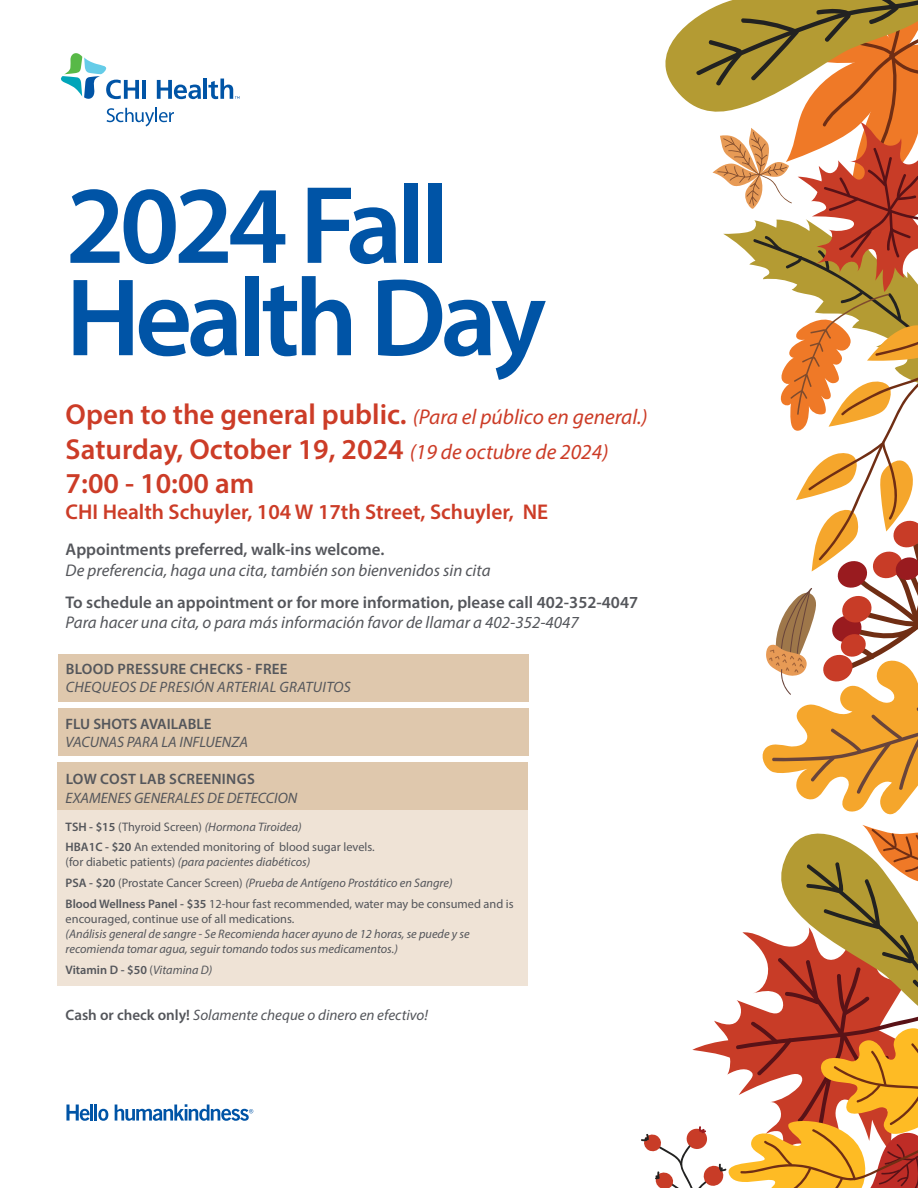
<style>
.page{position:relative;width:918px;height:1188px;background:#fff}
.page>*{position:absolute;margin:0;border:0;box-sizing:border-box;transform-origin:0 0}
.t1{font:600 111.45px/92.4px "Myriad Pro";letter-spacing:-.05em;color:#0054a6}
.t2{font:600 28.95px/34.8px "Myriad Pro";color:#cc3c27}
.t3{font:italic 21.45px "Myriad Pro";color:#cc3c27}
.t4{font:600 21.45px "Myriad Pro";color:#cc3c27}
.t5{font:600 16.95px/20.2px "Myriad Pro";color:#54565b}
.t6{font:italic 16.95px/20.2px "Myriad Pro";color:#54565b}
.t7{font:italic 15px/18.1px "Myriad Pro";color:#54565b}
.t8{font:italic 15px/18.1px "Myriad Pro";letter-spacing:.02em;color:#54565b}
.t9{font:12.3px/21px "Myriad Pro";color:#54565b}
.t10{font:italic 12.3px/14.9px "Myriad Pro";color:#54565b}
.t11{font:600 12.3px "Myriad Pro";color:#54565b}
.s1{font-weight:600;font-style:normal;font-size:28.95px}
.s2{font-weight:400;font-style:italic;font-size:21.45px}
.s3{font-weight:600;font-style:normal}
.s4{font-weight:400;font-style:italic}
.s5{font-weight:600}
.s6{font-style:italic}
.s7{font-style:normal}
.s8{font-weight:400}
</style>
<div class="page">
<div style="left:58px;top:654px;width:471px;height:47px;background:#dfc8ad"></div>
<div style="left:58px;top:708px;width:471px;height:47px;background:#dfc8ad"></div>
<div style="left:57px;top:762px;width:471px;height:224px;background:#efe3d6"></div>
<div style="left:57px;top:762px;width:471px;height:48px;background:#dfc8ad"></div>
<svg style="left:115px;top:1104px;width:138px;height:17px"></svg>
<svg style="left:66px;top:1105px;width:42px;height:16px"></svg>
<svg style="left:60px;top:53px;width:79px;height:47px"></svg>
<hr style="left:142px;top:80px;width:4px;height:19px;background:#0054a6">
<svg style="left:157px;top:80px;width:44px;height:19px"></svg>
<hr style="left:203px;top:79px;width:4px;height:20px;background:#0054a6">
<svg style="left:208px;top:79px;width:32px;height:20px"></svg>
<svg style="left:107px;top:108px;width:67px;height:18px"></svg>
<svg style="left:641px;top:0;width:277px;height:1188px"></svg>
<p class="t1" style="left:66px;top:176px;width:482px">2024 Fall<br>Health Day</p>
<p class="t3" style="left:66px;top:403px;width:583px"><span class="s1">Open to the general public.</span> (Para el público en general.)</p>
<p class="t2" style="left:66px;top:431px;width:544px">Saturday, October 19, 2024 <span class="s2">(19 de octubre de 2024)<br></span>7:00 - 10:00 am</p>
<p class="t4" style="left:66px;top:498px;width:484px">CHI Health Schuyler, 104 W 17th Street, Schuyler, NE</p>
<p class="t6" style="left:66px;top:539px;width:426px"><span class="s3">Appointments preferred, walk-ins welcome.<br></span>De preferencia, haga una cita, también son bienvenidos sin cita</p>
<p class="t5" style="left:66px;top:592px;width:574px">To schedule an appointment or for more information, please call 402-352-4047<br><span class="s4">Para hacer una cita, o para más información favor de llamar a 402-352-4047</span></p>
<p class="t8" style="left:66px;top:660px;width:287px"><span class="s3">BLOOD PRESSURE CHECKS - FREE<br></span>CHEQUEOS DE PRESIÓN ARTERIAL GRATUITOS</p>
<p class="t7" style="left:66px;top:715px;width:184px"><span class="s3">FLU SHOTS AVAILABLE<br></span>VACUNAS PARA LA INFLUENZA</p>
<p class="t7" style="left:66px;top:769px;width:233px;line-height:19.6px"><span class="s3">LOW COST LAB SCREENINGS<br></span>EXAMENES GENERALES DE DETECCION</p>
<p class="t9" style="left:66px;top:816px;width:311px"><span class="s5">TSH - $15</span> (Thyroid Screen) <span class="s6">(Hormona Tiroidea)<br></span><span class="s5">HBA1C - $20</span> An extended monitoring of blood sugar levels.</p>
<p class="t9" style="left:66px;top:851px;width:450px">(for diabetic patients) <span class="s6">(para pacientes diabéticos)<br></span><span class="s5">PSA - $20</span> (Prostate Cancer Screen) <span class="s6">(Prueba de Antígeno Prostático en Sangre)<br></span><span class="s5">Blood Wellness Panel - $35</span> 12-hour fast recommended, water may be consumed and is</p>
<p class="t10" style="left:66px;top:911px;width:406px"><span class="s7">encouraged, continue use of all medications.<br></span>(Análisis general de sangre - Se Recomienda hacer ayuno de 12 horas, se puede y se recomienda tomar agua, seguir tomando todos sus medicamentos.)</p>
<p class="t11" style="left:66px;top:962px;width:148px">Vitamin D - $50 <span class="s8">(</span><span class="s4">Vitamina D)</span></p>
<p class="t7" style="left:66px;top:1006px;width:364px"><span class="s3">Cash or check only!</span> Solamente cheque o dinero en efectivo!</p>
</div>
